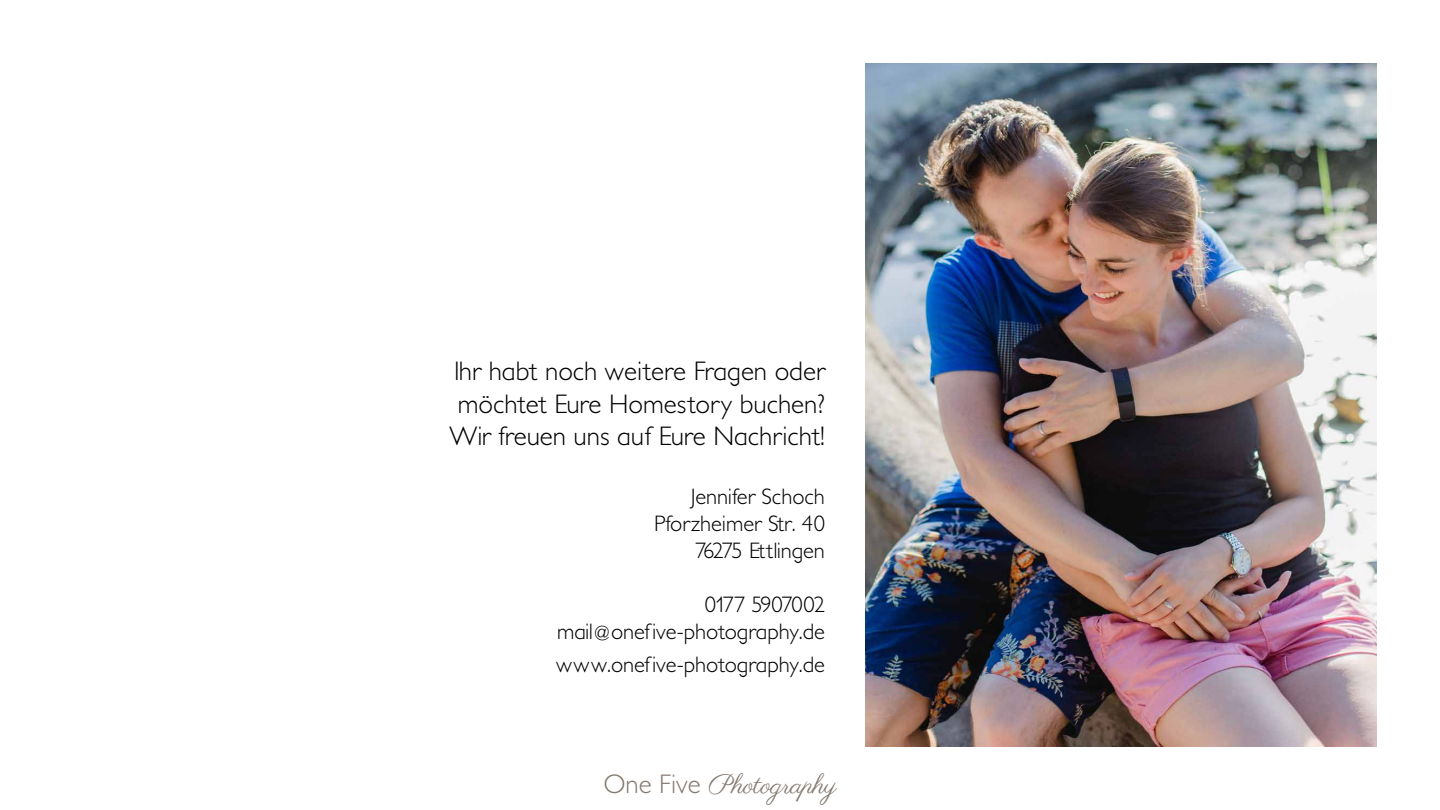
<style>
.page{position:relative;width:1440px;height:810px;background:#fff}
.page>*{position:absolute;margin:0;border:0;box-sizing:border-box;transform-origin:0 0}
.t1{font:300 27px/32.4px "Petita";color:#000;text-align:center}
.t2{font:27px "Parisienne";color:#837970}
.t3{font:300 22.5px/27px "Petita";color:#000;text-align:right}
.s1{font-family:"Petita";font-weight:300}
</style>
<div class="page">
<img style="left:866px;top:64px;width:510px;height:682px">
<p class="t1" style="left:450px;top:356px;width:377px">Ihr habt noch weitere Fragen oder möchtet Eure Homestory buchen?<br>Wir freuen uns auf Eure Nachricht!</p>
<p class="t3" style="left:654px;top:484px;width:172px">Jennifer Schoch<br>Pforzheimer Str. 40<br>76275 Ettlingen</p>
<p class="t3" style="left:557px;top:592px;width:269px">0177 5907002 mail@onefive-photography.de</p>
<p class="t3" style="left:556px;top:651px;width:270px">www.onefive-photography.de</p>
<p class="t2" style="left:603px;top:768px;width:235px"><span class="s1">One Five</span> Photography</p>
</div>
